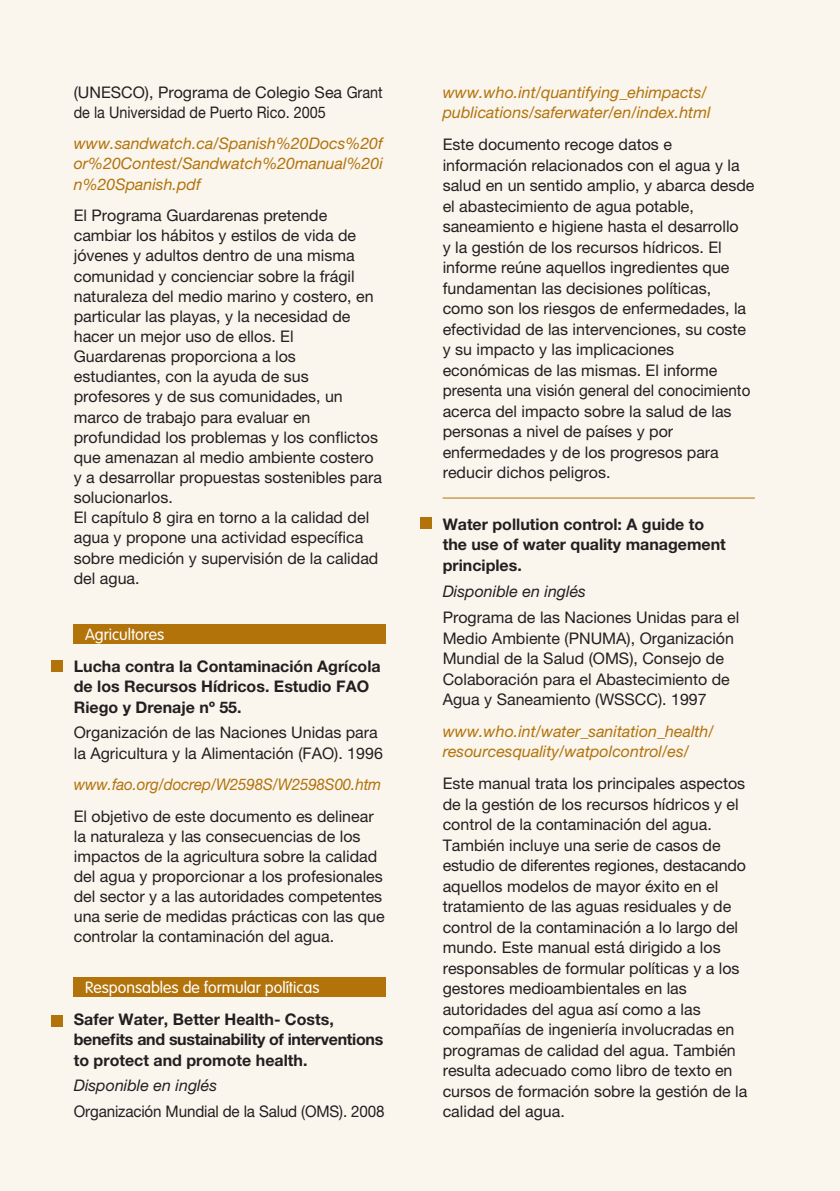
<style>
.page{position:relative;width:840px;height:1191px;background:#fff}
.page>*{position:absolute;margin:0;border:0;box-sizing:border-box;transform-origin:0 0}
.t1{font:16px/20.4px "Helvetica Neue";color:#231f20}
.t2{font:700 16px/20.2px "Helvetica Neue";color:#231f20}
.t3{font:italic 16px/20.2px "Helvetica Neue";color:#b2730b}
.t4{font:300 16px "VAG Rounded Std";color:#fff}
.t5{font:italic 16px "Helvetica Neue";color:#b2730b;scale:.95 1}
.t6{font:16px "Helvetica Neue";color:#231f20;scale:.95 1}
.t7{font:italic 16px "Helvetica Neue";color:#231f20}
</style>
<div class="page">
<div style="left:0;top:0;width:839px;height:1191px;background:#faf5ed"></div>
<hr style="left:839px;top:0;width:1px;height:1191px;background:#faf5ed">
<div style="left:74px;top:624px;width:312px;height:19px;background:#b2730b"></div>
<div style="left:74px;top:977px;width:312px;height:19px;background:#b2730b"></div>
<hr style="left:442px;top:497px;width:312px;height:1px;background:#b2730b">
<div style="left:51px;top:660px;width:11px;height:12px;background:#b2730b"></div>
<div style="left:51px;top:1015px;width:11px;height:11px;background:#b2730b"></div>
<div style="left:420px;top:518px;width:11px;height:11px;background:#b2730b"></div>
<p class="t1" style="left:74px;top:83px;width:310px">(UNESCO), Programa de Colegio Sea Grant de la Universidad de Puerto Rico. 2005</p>
<p class="t3" style="left:74px;top:135px;width:310px;text-align:justify">www.sandwatch.ca/Spanish%20Docs%20f or%20Contest/Sandwatch%20manual%20i n%20Spanish.pdf</p>
<p class="t1" style="left:74px;top:207px;width:309px">El Programa Guardarenas pretende cambiar los hábitos y estilos de vida de jóvenes y adultos dentro de una misma comunidad y concienciar sobre la frágil naturaleza del medio marino y costero, en particular las playas, y la necesidad de hacer un mejor uso de ellos. El Guardarenas proporciona a los estudiantes, con la ayuda de sus profesores y de sus comunidades, un marco de trabajo para evaluar en profundidad los problemas y los conflictos que amenazan al medio ambiente costero y a desarrollar propuestas sostenibles para solucionarlos.<br>El capítulo 8 gira en torno a la calidad del agua y propone una actividad específica sobre medición y supervisión de la calidad del agua.</p>
<p class="t4" style="left:85px;top:627px;width:81px">Agricultores</p>
<p class="t2" style="left:74px;top:658px;width:308px">Lucha contra la Contaminación Agrícola de los Recursos Hídricos. Estudio FAO<br>Riego y Drenaje nº 55.</p>
<p class="t1" style="left:74px;top:724px;width:310px">Organización de las Naciones Unidas para la Agricultura y la Alimentación (FAO). 1996</p>
<p class="t5" style="left:74px;top:778px;width:325px">www.fao.org/docrep/W2598S/W2598S00.htm</p>
<p class="t1" style="left:74px;top:807px;width:312px">El objetivo de este documento es delinear la naturaleza y las consecuencias de los impactos de la agricultura sobre la calidad del agua y proporcionar a los profesionales del sector y a las autoridades competentes una serie de medidas prácticas con las que controlar la contaminación del agua.</p>
<p class="t4" style="left:85px;top:980px;width:236px">Responsables de formular políticas</p>
<p class="t2" style="left:74px;top:1011px;width:311px">Safer Water, Better Health- Costs, benefits and sustainability of interventions to protect and promote health.</p>
<p class="t7" style="left:74px;top:1080px;width:145px">Disponible en inglés</p>
<p class="t6" style="left:74px;top:1105px;width:328px">Organización Mundial de la Salud (OMS). 2008</p>
<p class="t3" style="left:442px;top:83px;width:269px">www.who.int/quantifying_ehimpacts/ publications/saferwater/en/index.html</p>
<p class="t1" style="left:442px;top:135px;width:313px">Este documento recoge datos e información relacionados con el agua y la salud en un sentido amplio, y abarca desde el abastecimiento de agua potable, saneamiento e higiene hasta el desarrollo<br>y la gestión de los recursos hídricos. El informe reúne aquellos ingredientes que fundamentan las decisiones políticas, como son los riesgos de enfermedades, la efectividad de las intervenciones, su coste y su impacto y las implicaciones económicas de las mismas. El informe presenta una visión general del conocimiento acerca del impacto sobre la salud de las personas a nivel de países y por enfermedades y de los progresos para reducir dichos peligros.</p>
<p class="t2" style="left:442px;top:515px;width:284px">Water pollution control: A guide to the use of water quality management principles.</p>
<p class="t7" style="left:442px;top:585px;width:145px">Disponible en inglés</p>
<p class="t1" style="left:442px;top:608px;width:298px">Programa de las Naciones Unidas para el Medio Ambiente (PNUMA), Organización Mundial de la Salud (OMS), Consejo de Colaboración para el Abastecimiento de Agua y Saneamiento (WSSCC). 1997</p>
<p class="t3" style="left:442px;top:722px;width:272px">www.who.int/water_sanitation_health/ resourcesquality/watpolcontrol/es/</p>
<p class="t1" style="left:442px;top:774px;width:306px">Este manual trata los principales aspectos de la gestión de los recursos hídricos y el control de la contaminación del agua.<br>También incluye una serie de casos de estudio de diferentes regiones, destacando aquellos modelos de mayor éxito en el tratamiento de las aguas residuales y de control de la contaminación a lo largo del mundo. Este manual está dirigido a los responsables de formular políticas y a los gestores medioambientales en las autoridades del agua así como a las compañías de ingeniería involucradas en programas de calidad del agua. También resulta adecuado como libro de texto en cursos de formación sobre la gestión de la calidad del agua.</p>
</div>
